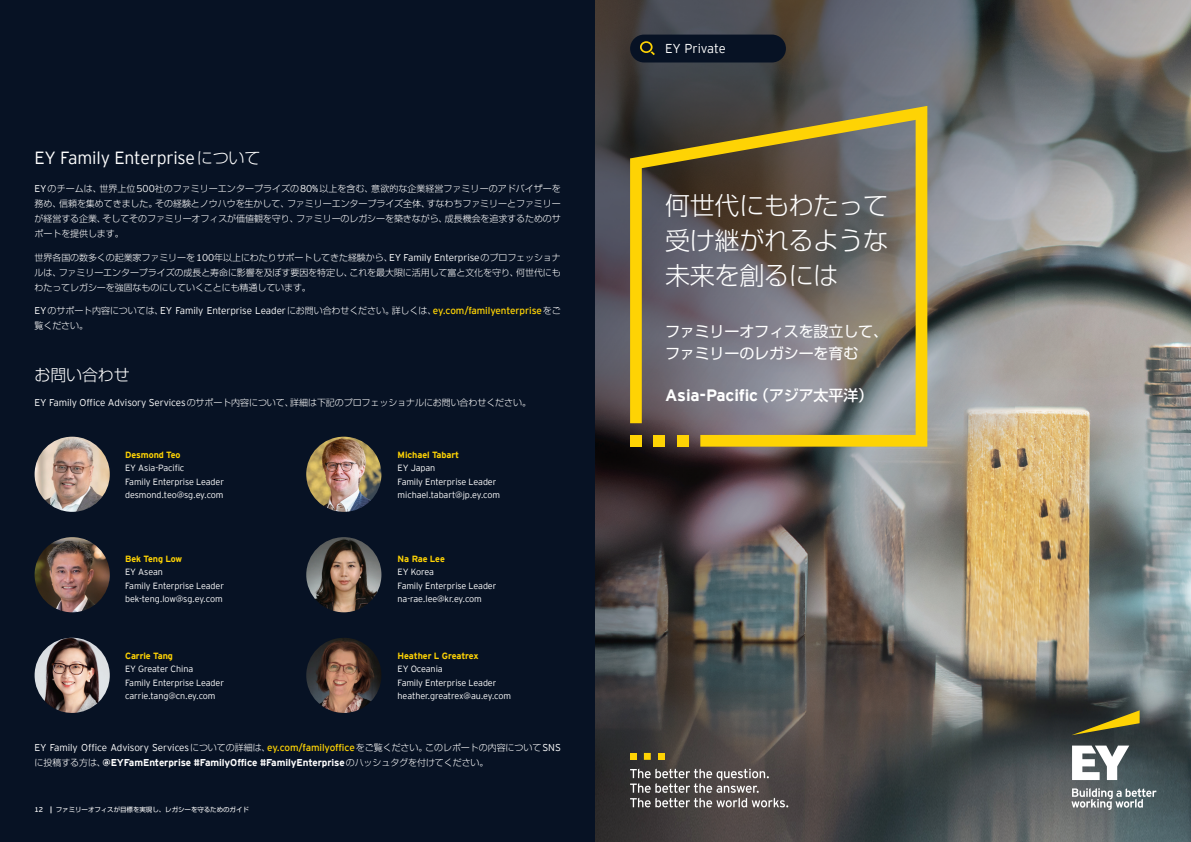
<style>
.page{position:relative;width:1191px;height:842px;background:#fff}
.page>*{position:absolute;margin:0;border:0;box-sizing:border-box;transform-origin:0 0}
.t1{font:300 25px/35px "Shin Go Pro";letter-spacing:-.01em;color:#fff;text-align:justify}
.t2{font:300 17.6px "EY Interstate";letter-spacing:-.01em;color:#fff}
.t3{font:700 16.5px "EY Interstate";letter-spacing:-.01em;color:#fff}
.t4{font:300 16px "Shin Go Pro";letter-spacing:-.01em;color:#fff}
.t5{font:15px/22px "Shin Go Pro";letter-spacing:-.01em;color:#fff}
.t6{font:300 12.9px "EY Interstate";color:#fff}
.t7{font:300 9px/15px "Shin Go Pro";letter-spacing:-.01em;color:#fff;text-align:justify}
.t8{font:300 9px/13.5px "EY Interstate";letter-spacing:-.01em;color:#fff}
.t9{font:700 9px "EY Interstate";letter-spacing:-.01em;color:#fed304}
.t10{font:6.5px "Shin Go Pro";letter-spacing:-.01em;color:#fff}
.s1{font-family:"Shin Go Pro";font-size:16px}
.s2{font-family:"EY Interstate";font-size:9.9px}
.s3{font-family:"EY Interstate";font-weight:400;font-size:9.9px;color:#fed304}
.s4{font-family:"EY Interstate";font-weight:700;font-size:9.9px}
.s5{font-family:"EY Interstate";font-size:7px}
.s6{font-family:"EY Interstate";font-weight:700;font-size:7px}
.s7{font-family:"Shin Go Pro";font-weight:500;font-size:15px}
</style>
<div class="page">
<div style="left:0;top:0;width:595px;height:842px;background:#071224"></div>
<img style="left:306px;top:537px;width:75px;height:75px;border-radius:38px">
<img style="left:306px;top:437px;width:75px;height:75px;border-radius:38px">
<img style="left:306px;top:638px;width:75px;height:75px;border-radius:38px">
<img style="left:35px;top:437px;width:75px;height:75px;border-radius:38px">
<img style="left:35px;top:537px;width:75px;height:75px;border-radius:38px">
<img style="left:35px;top:638px;width:75px;height:75px;border-radius:38px">
<img style="left:595px;top:0;width:596px;height:842px">
<div style="left:630px;top:35px;width:156px;height:27px;background:#071224;border-radius:14px"></div>
<svg style="left:640px;top:41px;width:15px;height:14px"></svg>
<svg style="left:630px;top:106px;width:297px;height:341px;background:#7c735a"></svg>
<div style="left:630px;top:435px;width:12px;height:12px;background:#fed304"></div>
<div style="left:653px;top:435px;width:12px;height:12px;background:#fed304"></div>
<div style="left:677px;top:435px;width:11px;height:12px;background:#fed304"></div>
<svg style="left:1071px;top:710px;width:68px;height:25px;background:#5c5624"></svg>
<svg style="left:1071px;top:745px;width:85px;height:65px"></svg>
<div style="left:630px;top:753px;width:7px;height:7px;background:#fed304"></div>
<div style="left:644px;top:753px;width:7px;height:7px;background:#fed304"></div>
<div style="left:657px;top:753px;width:7px;height:7px;background:#fed304"></div>
<svg style="left:630px;top:769px;width:158px;height:38px;background:#6d6867"></svg>
<h2 class="t2" style="left:35px;top:146px;width:227px">EY Family Enterprise<span class="s1">について</span></h2>
<p class="t7" style="left:35px;top:180px;width:528px"><span class="s2">EY</span>のチームは、世界上位<span class="s2">500</span>社のファミリーエンタープライズの<span class="s2">80%</span>以上を含む、意欲的な企業経営ファミリーのアドバイザーを務め、信頼を集めてきました。その経験とノウハウを生かして、ファミリーエンタープライズ全体、すなわちファミリーとファミリーが経営する企業、そしてそのファミリーオフィスが価値観を守り、ファミリーのレガシーを築きながら、成長機会を追求するためのサポートを提供します。</p>
<p class="t7" style="left:35px;top:249px;width:528px">世界各国の数多くの起業家ファミリーを<span class="s2">100</span>年以上にわたりサポートしてきた経験から、<span class="s2">EY Family Enterprise</span>のプロフェッショナルは、ファミリーエンタープライズの成長と寿命に影響を及ぼす要因を特定し、これを最大限に活用して富と文化を守り、何世代にもわたってレガシーを強固なものにしていくことにも精通しています。</p>
<p class="t7" style="left:35px;top:302px;width:528px"><span class="s2">EY</span>のサポート内容については、<span class="s2">EY Family Enterprise Leader</span>にお問い合わせください。詳しくは、<span class="s3">ey.com/familyenterprise</span>をご覧ください。</p>
<h3 class="t4" style="left:35px;top:362px;width:97px">お問い合わせ</h3>
<p class="t7" style="left:35px;top:394px;width:498px"><span class="s2">EY Family Office Advisory Services</span>のサポート内容について、詳細は下記のプロフェッショナルにお問い合わせください。</p>
<p class="t9" style="left:125px;top:448px;width:57px">Desmond Teo</p>
<p class="t8" style="left:125px;top:461px;width:100px">EY Asia-Pacific<br>Family Enterprise Leader desmond.teo@sg.ey.com</p>
<p class="t9" style="left:125px;top:552px;width:59px">Bek Teng Low</p>
<p class="t8" style="left:125px;top:564px;width:100px">EY Asean<br>Family Enterprise Leader bek-teng.low@sg.ey.com</p>
<p class="t9" style="left:125px;top:649px;width:49px">Carrie Tang</p>
<p class="t8" style="left:125px;top:662px;width:100px">EY Greater China<br>Family Enterprise Leader carrie.tang@cn.ey.com</p>
<p class="t9" style="left:397px;top:448px;width:63px">Michael Tabart</p>
<p class="t8" style="left:397px;top:461px;width:104px">EY Japan<br>Family Enterprise Leader michael.tabart@jp.ey.com</p>
<p class="t9" style="left:397px;top:552px;width:49px">Na Rae Lee</p>
<p class="t8" style="left:397px;top:564px;width:100px">EY Korea<br>Family Enterprise Leader na-rae.lee@kr.ey.com</p>
<p class="t9" style="left:397px;top:649px;width:83px">Heather L Greatrex</p>
<p class="t8" style="left:397px;top:662px;width:115px">EY Oceania<br>Family Enterprise Leader heather.greatrex@au.ey.com</p>
<p class="t7" style="left:35px;top:739px;width:528px"><span class="s2">EY Family Office Advisory Services</span>についての詳細は、<span class="s3">ey.com/familyoffice</span>をご覧ください。このレポートの内容について<span class="s2">SNS</span>に投稿する方は、<span class="s4">@EYFamEnterprise #FamilyOffice #FamilyEnterprise</span>のハッシュタグを付けてください。</p>
<p class="t10" style="left:35px;top:804px;width:216px"><span class="s5">12</span> <span class="s6">|</span> ファミリーオフィスが目標を実現し、レガシーを守るためのガイド</p>
<h3 class="t6" style="left:665px;top:40px;width:62px">EY Private</h3>
<h1 class="t1" style="left:665px;top:185px;width:224px">何世代にもわたって受け継がれるような未来を創るには</h1>
<h3 class="t5" style="left:665px;top:318px;width:224px">ファミリーオフィスを設立して、ファミリーのレガシーを育む</h3>
<h3 class="t3" style="left:665px;top:383px;width:210px">Asia-Pacific<span class="s7">（アジア太平洋）</span></h3>
</div>
